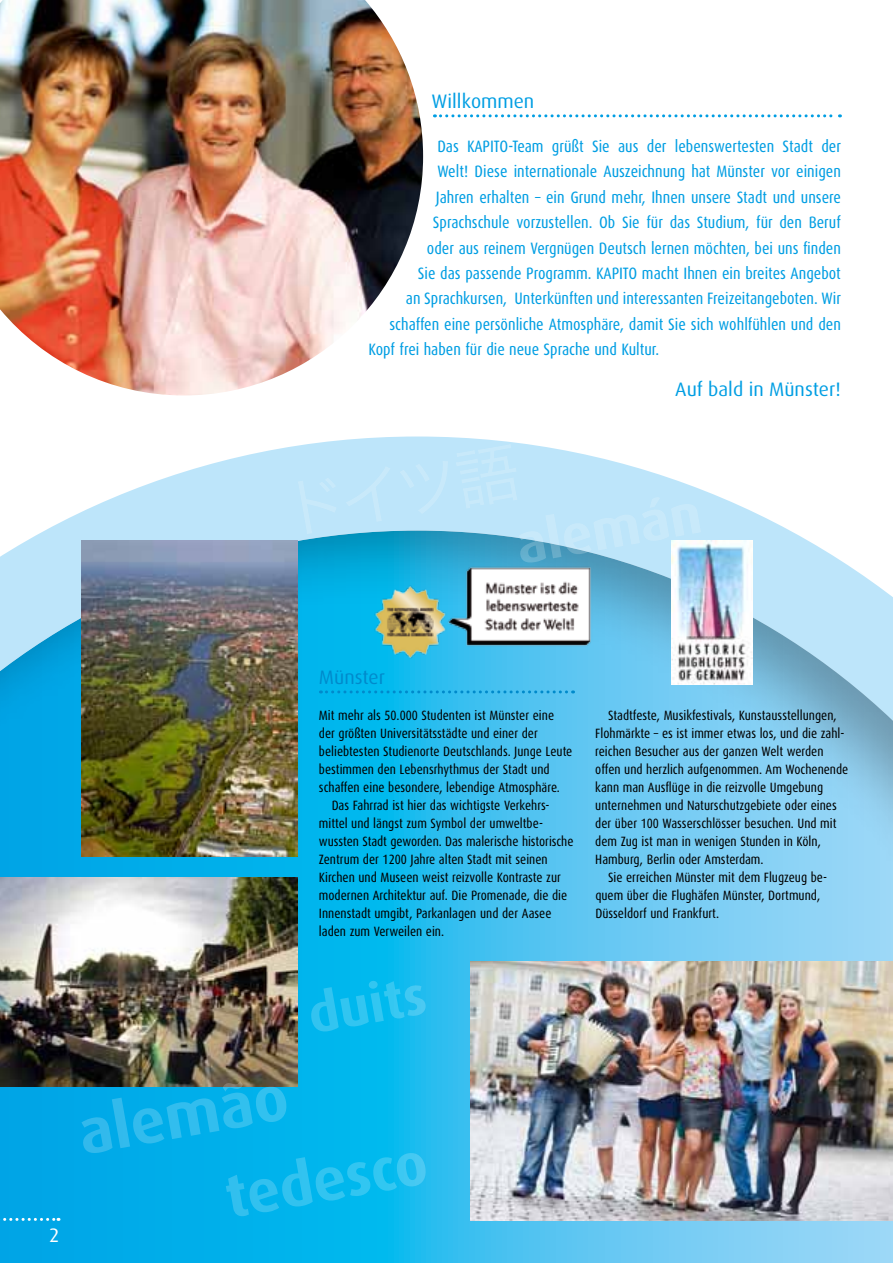
<style>
.page{position:relative;width:893px;height:1263px;background:#fff}
.page>*{position:absolute;margin:0;border:0;box-sizing:border-box;transform-origin:0 0}
.t1{font:19.5px "Dax";color:#009ee3}
.t2{font:19.5px "Dax";color:#008acb}
.t3{font:19.5px "Dax";color:#fff}
.t4{font:16.5px "Dax Condensed";color:#009ee3}
.t5{font:13.5px "Dax Condensed";color:#000}
</style>
<div class="page">
<svg style="left:48px;top:436px;width:739px;height:93px"></svg>
<div style="left:0;top:529px;width:893px;height:734px;background:#000;opacity:.3"></div>
<svg style="left:434px;top:114px;width:406px;height:3px"></svg>
<svg style="left:320px;top:690px;width:254px;height:3px"></svg>
<img style="left:0;top:0;width:423px;height:395px">
<img style="left:0;top:878px;width:298px;height:208px">
<img style="left:471px;top:961px;width:422px;height:259px">
<img style="left:81px;top:540px;width:217px;height:316px">
<img style="left:370px;top:564px;width:236px;height:101px">
<img style="left:672px;top:540px;width:80px;height:144px">
<svg style="left:0;top:1218px;width:59px;height:3px"></svg>
<svg style="left:298px;top:444px;width:403px;height:120px;background:#a8daf1"></svg>
<svg style="left:310px;top:980px;width:116px;height:53px;background:#17bdee"></svg>
<svg style="left:81px;top:1080px;width:346px;height:137px;background:#0db1e6"></svg>
<h1 class="t3" style="left:49px;top:1224px;width:12px">2</h1>
<h1 class="t1" style="left:431px;top:90px;width:104px">Willkommen</h1>
<p class="t4" style="left:437px;top:137px;width:405px">Das KAPITO-Team grüßt Sie aus der lebenswertesten Stadt der</p>
<p class="t4" style="left:437px;top:162px;width:405px">Welt! Diese internationale Auszeichnung hat Münster vor einigen</p>
<p class="t4" style="left:436px;top:188px;width:407px">Jahren erhalten – ein Grund mehr, Ihnen unsere Stadt und unsere</p>
<p class="t4" style="left:433px;top:213px;width:409px">Sprachschule vorzustellen. Ob Sie für das Studium, für den Beruf</p>
<p class="t4" style="left:427px;top:239px;width:416px">oder aus reinem Vergnügen Deutsch lernen möchten, bei uns finden</p>
<p class="t4" style="left:418px;top:264px;width:424px">Sie das passende Programm. KAPITO macht Ihnen ein breites Angebot</p>
<p class="t4" style="left:406px;top:290px;width:437px">an Sprachkursen, Unterkünften und interessanten Freizeitangeboten. Wir</p>
<p class="t4" style="left:389px;top:315px;width:453px">schaffen eine persönliche Atmosphäre, damit Sie sich wohlfühlen und den</p>
<p class="t4" style="left:368px;top:341px;width:292px">Kopf frei haben für die neue Sprache und Kultur.</p>
<h1 class="t1" style="left:675px;top:378px;width:167px">Auf bald in Münster!</h1>
<h1 class="t2" style="left:319px;top:666px;width:68px">Münster</h1>
<p class="t5" style="left:319px;top:708px;width:237px">Mit mehr als 50.000 Studenten ist Münster eine</p>
<p class="t5" style="left:319px;top:726px;width:220px">der größten Universitätsstädte und einer der</p>
<p class="t5" style="left:319px;top:744px;width:255px">beliebtesten Studienorte Deutschlands. Junge Leute</p>
<p class="t5" style="left:319px;top:762px;width:232px">bestimmen den Lebensrhythmus der Stadt und</p>
<p class="t5" style="left:319px;top:780px;width:243px">schaffen eine besondere, lebendige Atmosphäre.</p>
<p class="t5" style="left:332px;top:798px;width:218px">Das Fahrrad ist hier das wichtigste Verkehrs-</p>
<p class="t5" style="left:319px;top:816px;width:224px">mittel und längst zum Symbol der umweltbe-</p>
<p class="t5" style="left:319px;top:834px;width:256px">wussten Stadt geworden. Das malerische historische</p>
<p class="t5" style="left:319px;top:852px;width:230px">Zentrum der 1200 Jahre alten Stadt mit seinen</p>
<p class="t5" style="left:319px;top:870px;width:244px">Kirchen und Museen weist reizvolle Kontraste zur</p>
<p class="t5" style="left:319px;top:888px;width:250px">modernen Architektur auf. Die Promenade, die die</p>
<p class="t5" style="left:319px;top:906px;width:234px">Innenstadt umgibt, Parkanlagen und der Aasee</p>
<p class="t5" style="left:319px;top:924px;width:127px">laden zum Verweilen ein.</p>
<p class="t5" style="left:608px;top:708px;width:230px">Stadtfeste, Musikfestivals, Kunstausstellungen,</p>
<p class="t5" style="left:595px;top:726px;width:249px">Flohmärkte – es ist immer etwas los, und die zahl-</p>
<p class="t5" style="left:595px;top:744px;width:230px">reichen Besucher aus der ganzen Welt werden</p>
<p class="t5" style="left:595px;top:762px;width:255px">offen und herzlich aufgenommen. Am Wochenende</p>
<p class="t5" style="left:595px;top:780px;width:229px">kann man Ausflüge in die reizvolle Umgebung</p>
<p class="t5" style="left:595px;top:798px;width:243px">unternehmen und Naturschutzgebiete oder eines</p>
<p class="t5" style="left:595px;top:816px;width:243px">der über 100 Wasserschlösser besuchen. Und mit</p>
<p class="t5" style="left:595px;top:834px;width:227px">dem Zug ist man in wenigen Stunden in Köln,</p>
<p class="t5" style="left:595px;top:852px;width:170px">Hamburg, Berlin oder Amsterdam.</p>
<p class="t5" style="left:608px;top:870px;width:221px">Sie erreichen Münster mit dem Flugzeug be-</p>
<p class="t5" style="left:595px;top:888px;width:226px">quem über die Flughäfen Münster, Dortmund,</p>
<p class="t5" style="left:595px;top:906px;width:125px">Düsseldorf und Frankfurt.</p>
</div>
